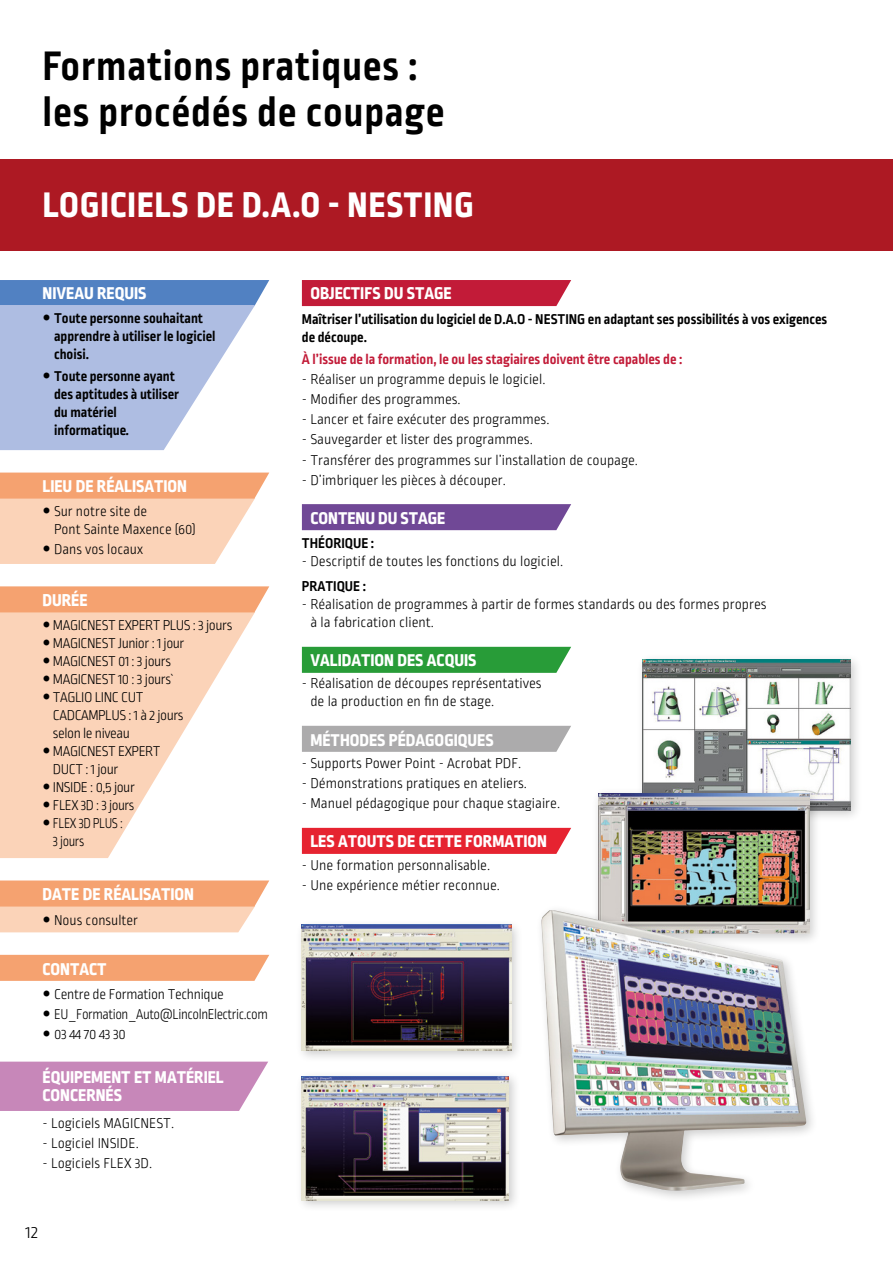
<style>
.page{position:relative;width:893px;height:1263px;background:#fff}
.page>*{position:absolute;margin:0;border:0;box-sizing:border-box;transform-origin:0 0}
.t1{font:700 43.5px/46.5px "Ropa Sans Pro";letter-spacing:.02em;color:#000}
.t2{font:800 37.5px "Ropa Sans Pro";letter-spacing:.03em;color:#fff}
.t3{font:800 18px/18px "Ropa Sans Pro";color:#fff}
.t4{font:300 18px "Ropa Sans Pro";color:#000}
.t5{font:300 15px/18px "Ropa Sans Pro";color:#000}
.t6{font:300 15px/18px "Ropa Sans Pro";letter-spacing:-.03em;color:#000}
.t7{font:700 15px/18px "Ropa Sans Pro";color:#000}
.t8{font:700 15px "Ropa Sans Pro";color:#c21b38}
.s1{font-style:italic}
</style>
<div class="page">
<div style="left:302px;top:280px;width:269px;height:26px;background:#c21b38"></div>
<div style="left:302px;top:504px;width:269px;height:26px;background:#704896"></div>
<div style="left:302px;top:647px;width:269px;height:26px;background:#289c38"></div>
<div style="left:302px;top:726px;width:269px;height:26px;background:#acabac"></div>
<div style="left:302px;top:828px;width:269px;height:26px;background:#e62330"></div>
<div style="left:0;top:159px;width:893px;height:91px;background:#ad1923"></div>
<svg style="left:0;top:612px;width:255px;height:246px;fill:#fbd3b8"></svg>
<div style="left:0;top:586px;width:269px;height:26px;background:#f5a270"></div>
<div style="left:0;top:955px;width:269px;height:26px;background:#f5a270"></div>
<svg style="left:0;top:1061px;width:268px;height:50px;background:#ca8ebd"></svg>
<div style="left:636px;top:653px;width:227px;height:169px;background:#000;opacity:.2"></div>
<img style="left:642px;top:659px;width:208px;height:151px">
<div style="left:592px;top:787px;width:229px;height:159px;background:#000;opacity:.2"></div>
<img style="left:598px;top:793px;width:211px;height:111px">
<div style="left:296px;top:1070px;width:225px;height:142px;background:#000;opacity:.2"></div>
<img style="left:302px;top:1076px;width:207px;height:124px">
<div style="left:296px;top:919px;width:228px;height:144px;background:#000;opacity:.2"></div>
<img style="left:302px;top:925px;width:209px;height:125px">
<div style="left:535px;top:904px;width:283px;height:299px;background:#000;opacity:.2"></div>
<img style="left:541px;top:910px;width:265px;height:280px">
<svg style="left:0;top:280px;width:269px;height:170px"></svg>
<svg style="left:44px;top:622px;width:5px;height:6px"></svg>
<svg style="left:44px;top:640px;width:5px;height:6px"></svg>
<svg style="left:44px;top:658px;width:5px;height:6px"></svg>
<svg style="left:44px;top:676px;width:5px;height:6px"></svg>
<svg style="left:44px;top:694px;width:5px;height:6px"></svg>
<svg style="left:44px;top:748px;width:5px;height:6px"></svg>
<svg style="left:44px;top:784px;width:5px;height:6px"></svg>
<svg style="left:44px;top:802px;width:5px;height:6px"></svg>
<svg style="left:44px;top:820px;width:5px;height:6px"></svg>
<svg style="left:0;top:473px;width:269px;height:91px;background:#f9c9ab"></svg>
<svg style="left:0;top:880px;width:269px;height:52px;background:#f8bd99"></svg>
<h1 class="t1" style="left:43px;top:44px;width:403px">Formations pratiques : les procédés de coupage</h1>
<h2 class="t2" style="left:43px;top:183px;width:432px">LOGICIELS DE D.A.O - NESTING</h2>
<p class="t3" style="left:43px;top:285px;width:106px">NIVEAU REQUIS</p>
<p class="t7" style="left:54px;top:310px;width:163px">Toute personne souhaitant apprendre à utiliser le logiciel choisi.</p>
<p class="t7" style="left:54px;top:368px;width:126px">Toute personne ayant des aptitudes à utiliser du matériel informatique<span class="s1">.</span></p>
<p class="t3" style="left:43px;top:478px;width:146px">LIEU DE RÉALISATION</p>
<p class="t5" style="left:54px;top:503px;width:143px">Sur notre site de<br>Pont Sainte Maxence (60)</p>
<p class="t5" style="left:54px;top:541px;width:90px">Dans vos locaux</p>
<p class="t3" style="left:43px;top:592px;width:47px">DURÉE</p>
<p class="t6" style="left:53px;top:617px;width:181px">MAGICNEST EXPERT PLUS : 3 jours<br>MAGICNEST Junior : 1 jour<br>MAGICNEST 01 : 3 jours<br>MAGICNEST 10 : 3 jours`<br>TAGLIO LINC CUT<br>CADCAMPLUS : 1 à 2 jours<br>selon le niveau<br>MAGICNEST EXPERT<br>DUCT : 1 jour<br>INSIDE : 0,5 jour<br>FLEX 3D : 3 jours<br>FLEX 3D PLUS :<br>3 jours</p>
<p class="t3" style="left:43px;top:886px;width:153px">DATE DE RÉALISATION</p>
<p class="t5" style="left:54px;top:912px;width:85px">Nous consulter</p>
<p class="t3" style="left:43px;top:960px;width:66px">CONTACT</p>
<p class="t6" style="left:54px;top:985px;width:216px;line-height:20.1px">Centre de Formation Technique<br>EU_Formation_Auto@LincolnElectric.com<br>03 44 70 43 30</p>
<p class="t3" style="left:43px;top:1069px;width:183px">ÉQUIPEMENT ET MATÉRIEL<br>CONCERNÉS</p>
<p class="t5" style="left:43px;top:1115px;width:131px">- Logiciels MAGICNEST.</p>
<p class="t5" style="left:43px;top:1135px;width:96px">- Logiciel INSIDE.</p>
<p class="t5" style="left:43px;top:1155px;width:109px">- Logiciels FLEX 3D.</p>
<p class="t4" style="left:26px;top:1223px;width:14px">12</p>
<p class="t3" style="left:310px;top:285px;width:143px">OBJECTIFS DU STAGE</p>
<p class="t7" style="left:302px;top:311px;width:527px">Maîtriser l’utilisation du logiciel de D.A.O - NESTING en adaptant ses possibilités à vos exigences de découpe.</p>
<p class="t8" style="left:302px;top:351px;width:382px">À l’issue de la formation, le ou les stagiaires doivent être capables de :</p>
<p class="t5" style="left:302px;top:371px;width:243px">- Réaliser un programme depuis le logiciel.</p>
<p class="t5" style="left:302px;top:391px;width:158px">- Modifier des programmes.</p>
<p class="t5" style="left:302px;top:411px;width:247px">- Lancer et faire exécuter des programmes.</p>
<p class="t5" style="left:302px;top:432px;width:231px">- Sauvegarder et lister des programmes.</p>
<p class="t5" style="left:302px;top:452px;width:336px">- Transférer des programmes sur l’installation de coupage.</p>
<p class="t5" style="left:302px;top:472px;width:204px">- D’imbriquer les pièces à découper.</p>
<p class="t3" style="left:310px;top:510px;width:137px">CONTENU DU STAGE</p>
<p class="t7" style="left:302px;top:535px;width:74px">THÉORIQUE :</p>
<p class="t5" style="left:302px;top:553px;width:261px">- Descriptif de toutes les fonctions du logiciel.</p>
<p class="t7" style="left:302px;top:578px;width:66px">PRATIQUE :</p>
<p class="t5" style="left:310px;top:596px;width:458px;text-indent:-9px">- Réalisation de programmes à partir de formes standards ou des formes propres à la fabrication client.</p>
<p class="t3" style="left:310px;top:652px;width:168px">VALIDATION DES ACQUIS</p>
<p class="t5" style="left:310px;top:675px;width:233px;text-indent:-9px">- Réalisation de découpes représentatives de la production en fin de stage.</p>
<p class="t3" style="left:310px;top:731px;width:185px">MÉTHODES PÉDAGOGIQUES</p>
<p class="t5" style="left:302px;top:755px;width:219px">- Supports Power Point - Acrobat PDF.</p>
<p class="t5" style="left:302px;top:775px;width:225px">- Démonstrations pratiques en ateliers.</p>
<p class="t5" style="left:302px;top:795px;width:258px">- Manuel pédagogique pour chaque stagiaire.</p>
<p class="t3" style="left:310px;top:833px;width:238px">LES ATOUTS DE CETTE FORMATION</p>
<p class="t5" style="left:302px;top:857px;width:188px">- Une formation personnalisable.</p>
<p class="t5" style="left:302px;top:877px;width:198px">- Une expérience métier reconnue.</p>
</div>
